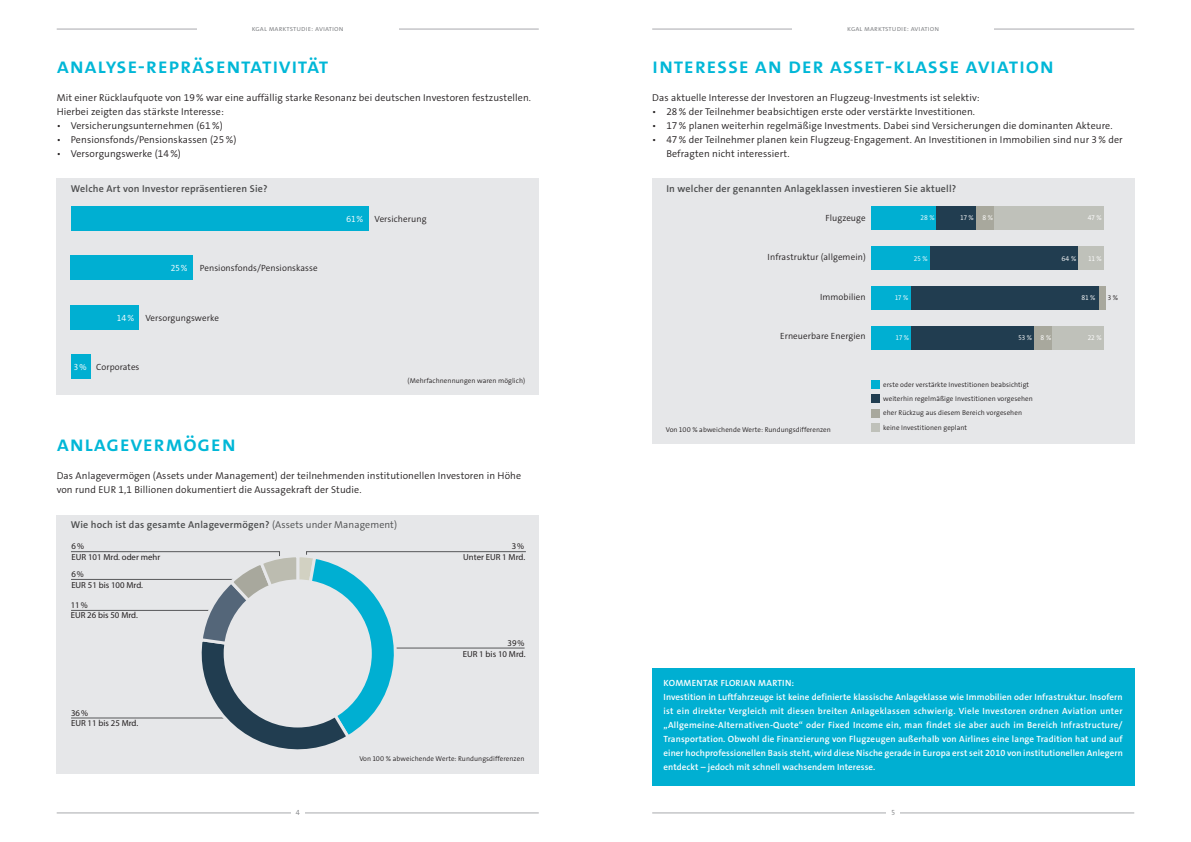
<style>
.page{position:relative;width:1191px;height:842px;background:#fff}
.page>*{position:absolute;margin:0;border:0;box-sizing:border-box;transform-origin:0 0}
.Bereich_22_pt{font:600 22px "KGAL Head The Sans";letter-spacing:.03em;color:#00b7d7}
.KGAL_Copy{font:300 10px/14px "KGAL The Sans";letter-spacing:.01em;color:#231f20}
.diagramm_headline{font:600 10px "KGAL The Sans";letter-spacing:.02em;color:#4b4c4d}
.kommentar_text{font:600 9px/14px "KGAL The Sans";letter-spacing:.01em;color:#fff;text-align:justify}
.t1{font:300 9px "KGAL The Sans";letter-spacing:.01em;color:#231f20}
.kommentar_text-2{font:600 9px "KGAL The Sans";letter-spacing:.03em;color:#fff}
.t2{font:300 9px "KGAL The Sans";color:#fff}
.t3{font:8.8px/10.5px "Myriad Pro";color:#231f20}
.t4{font:300 7.5px "KGAL Head The Sans";letter-spacing:.005em;color:#808285}
.t5{font:300 7.5px "KGAL The Sans";color:#808285}
.t6{font:300 7px/14.2px "KGAL The Sans";letter-spacing:.01em;color:#231f20}
.t7{font:300 7px "KGAL The Sans";letter-spacing:.01em;color:#fff}
.s1{font-family:"Myriad Pro";font-weight:400}
.s2{font-weight:300}
</style>
<div class="page">
<hr style="left:57px;top:29px;width:482px;height:1px;background:#a8a9ad">
<hr style="left:652px;top:29px;width:482px;height:1px;background:#a8a9ad">
<div style="left:197px;top:23px;width:201px;height:8px;background:#fff"></div>
<div style="left:792px;top:23px;width:202px;height:8px;background:#fff"></div>
<hr style="left:57px;top:813px;width:482px;height:1px;background:#a8a9ad">
<hr style="left:652px;top:813px;width:482px;height:1px;background:#a8a9ad">
<div style="left:291px;top:809px;width:13px;height:14px;background:#fff"></div>
<div style="left:886px;top:809px;width:14px;height:14px;background:#fff"></div>
<div style="left:57px;top:178px;width:482px;height:45px;background:#e6e7e9"></div>
<div style="left:57px;top:515px;width:482px;height:45px;background:#e6e7e9"></div>
<div style="left:57px;top:206px;width:482px;height:189px;background:#e6e7e9"></div>
<div style="left:71px;top:206px;width:297px;height:25px;background:#00afd2"></div>
<div style="left:71px;top:256px;width:122px;height:24px;background:#00afd2"></div>
<div style="left:71px;top:305px;width:68px;height:25px;background:#00afd2"></div>
<div style="left:71px;top:354px;width:19px;height:25px;background:#00afd2"></div>
<div style="left:57px;top:542px;width:482px;height:231px;background:#e6e7e9"></div>
<svg style="left:71px;top:551px;width:455px;height:199px"></svg>
<div style="left:224px;top:579px;width:148px;height:148px;background:#e6e7e9;border-radius:50%"></div>
<div style="left:652px;top:179px;width:482px;height:45px;background:#e6e7e9"></div>
<div style="left:652px;top:206px;width:482px;height:238px;background:#e6e7e9"></div>
<div style="left:870px;top:380px;width:9px;height:9px;background:#00afd2"></div>
<div style="left:870px;top:394px;width:9px;height:9px;background:#213d50"></div>
<div style="left:870px;top:409px;width:9px;height:9px;background:#a8a89d"></div>
<div style="left:870px;top:423px;width:9px;height:9px;background:#bfc1ba"></div>
<div style="left:871px;top:206px;width:65px;height:24px;background:#00afd2"></div>
<div style="left:871px;top:246px;width:58px;height:24px;background:#00afd2"></div>
<div style="left:871px;top:286px;width:40px;height:24px;background:#00afd2"></div>
<div style="left:871px;top:326px;width:40px;height:24px;background:#00afd2"></div>
<div style="left:936px;top:206px;width:40px;height:24px;background:#213d50"></div>
<div style="left:929px;top:246px;width:149px;height:24px;background:#213d50"></div>
<div style="left:911px;top:286px;width:188px;height:24px;background:#213d50"></div>
<div style="left:911px;top:326px;width:123px;height:24px;background:#213d50"></div>
<div style="left:976px;top:206px;width:18px;height:24px;background:#a8a89d"></div>
<div style="left:1099px;top:286px;width:7px;height:24px;background:#a8a89d"></div>
<div style="left:1034px;top:326px;width:18px;height:24px;background:#a8a89d"></div>
<div style="left:994px;top:206px;width:110px;height:24px;background:#bfc1ba"></div>
<div style="left:1078px;top:246px;width:26px;height:24px;background:#bfc1ba"></div>
<div style="left:1052px;top:326px;width:52px;height:24px;background:#bfc1ba"></div>
<div style="left:652px;top:668px;width:482px;height:117px;background:#00afd2"></div>
<p class="t4" style="left:252px;top:24px;width:93px">KGAL Marktstudie: Aviation</p>
<p class="t4" style="left:847px;top:24px;width:93px">KGAL Marktstudie: Aviation</p>
<p class="Bereich_22_pt" style="left:57px;top:53px;width:273px">Analyse-Repräsentativität</p>
<p class="KGAL_Copy" style="left:57px;top:91px;width:476px">Mit einer Rücklaufquote von 19% war eine auffällig starke Resonanz bei deutschen Investoren festzustellen.<br>Hierbei zeigten das stärkste Interesse:</p>
<p class="KGAL_Copy" style="left:57px;top:119px;width:167px">• Versicherungsunternehmen (61%)</p>
<p class="KGAL_Copy" style="left:57px;top:133px;width:181px">• Pensionsfonds/Pensionskassen (25%)</p>
<p class="KGAL_Copy" style="left:57px;top:147px;width:126px">• Versorgungswerke (14%)</p>
<p class="diagramm_headline" style="left:71px;top:182px;width:198px">Welche Art von Investor repräsentieren Sie?</p>
<p class="t2" style="left:171px;top:262px;width:18px">25%</p>
<p class="t1" style="left:200px;top:262px;width:119px">Pensionsfonds/Pensionskasse</p>
<p class="t2" style="left:117px;top:312px;width:18px">14%</p>
<p class="t1" style="left:145px;top:312px;width:75px">Versorgungswerke</p>
<p class="t2" style="left:74px;top:361px;width:14px">3 <span class="s1">%</span></p>
<p class="t1" style="left:96px;top:361px;width:45px">Corporates</p>
<p class="t2" style="left:346px;top:213px;width:19px">61 %</p>
<p class="t1" style="left:374px;top:213px;width:53px">Versicherung</p>
<p class="t6" style="left:407px;top:374px;width:119px">(Mehrfachnennungen waren möglich)</p>
<p class="Bereich_22_pt" style="left:57px;top:431px;width:181px">Anlagevermögen</p>
<p class="KGAL_Copy" style="left:57px;top:469px;width:466px">Das Anlagevermögen (Assets under Management) der teilnehmenden institutionellen Investoren in Höhe von rund EUR 1,1 Billionen dokumentiert die Aussagekraft der Studie.</p>
<p class="diagramm_headline" style="left:71px;top:518px;width:328px">Wie hoch ist das gesamte Anlagevermögen? <span class="s2">(Assets under Management)</span></p>
<p class="t3" style="left:72px;top:541px;width:90px">6%<br>EUR 101 Mrd. oder mehr</p>
<p class="t3" style="left:71px;top:569px;width:73px">6%<br>EUR 51 bis 100 Mrd.</p>
<p class="t3" style="left:71px;top:600px;width:69px">11%<br>EUR 26 bis 50 Mrd.</p>
<p class="t3" style="left:71px;top:707px;width:69px">36%<br>EUR 11 bis 25 Mrd.</p>
<p class="t3" style="left:463px;top:541px;width:63px;line-height:11px;text-align:right">3%<br>Unter EUR 1 Mrd.</p>
<p class="t3" style="left:463px;top:637px;width:64px;line-height:11px;text-align:right">39%<br>EUR 1 bis 10 Mrd.</p>
<p class="t6" style="left:359px;top:751px;width:166px">Von 100 % abweichende Werte: Rundungsdifferenzen</p>
<p class="Bereich_22_pt" style="left:652px;top:53px;width:403px">Interesse an der Asset-Klasse Aviation</p>
<p class="KGAL_Copy" style="left:652px;top:91px;width:329px">Das aktuelle Interesse der Investoren an Flugzeug-Investments ist selektiv:</p>
<p class="KGAL_Copy" style="left:652px;top:105px;width:324px">• 28% der Teilnehmer beabsichtigen erste oder verstärkte Investitionen.</p>
<p class="KGAL_Copy" style="left:652px;top:119px;width:462px">• 17% planen weiterhin regelmäßige Investments. Dabei sind Versicherungen die dominanten Akteure.</p>
<p class="KGAL_Copy" style="left:666px;top:133px;width:458px;text-indent:-14px">• 47% der Teilnehmer planen kein Flugzeug-Engagement. An Investitionen in Immobilien sind nur 3% der<br>Befragten nicht interessiert.</p>
<p class="diagramm_headline" style="left:666px;top:182px;width:291px">In welcher der genannten Anlageklassen investieren Sie aktuell?</p>
<p class="t1" style="left:825px;top:212px;width:42px">Flugzeuge</p>
<p class="t7" style="left:920px;top:213px;width:16px">28 %</p>
<p class="t7" style="left:960px;top:213px;width:34px">17 % 8 %</p>
<p class="t7" style="left:1087px;top:213px;width:15px">47 %</p>
<p class="t7" style="left:914px;top:254px;width:15px">25 %</p>
<p class="t7" style="left:1061px;top:254px;width:16px">64 %</p>
<p class="t7" style="left:1088px;top:254px;width:15px">11 %</p>
<p class="t7" style="left:895px;top:293px;width:15px">17 %</p>
<p class="t7" style="left:1081px;top:293px;width:15px">81 %</p>
<p class="t6" style="left:1107px;top:291px;width:12px">3%</p>
<p class="t7" style="left:896px;top:333px;width:15px">17 %</p>
<p class="t7" style="left:1018px;top:333px;width:34px">53 % 8 %</p>
<p class="t7" style="left:1087px;top:333px;width:15px">22 %</p>
<p class="t1" style="left:767px;top:251px;width:100px">Infrastruktur (allgemein)</p>
<p class="t1" style="left:820px;top:291px;width:47px">Immobilien</p>
<p class="t1" style="left:780px;top:330px;width:87px">Erneuerbare Energien</p>
<p class="t6" style="left:666px;top:422px;width:166px">Von 100 % abweichende Werte: Rundungsdifferenzen</p>
<p class="t6" style="left:883px;top:378px;width:151px">erste oder verstärkte Investitionen beabsichtigt weiterhin regelmäßige Investitionen vorgesehen eher Rückzug aus diesem Bereich vorgesehen keine Investitionen geplant</p>
<p class="kommentar_text-2" style="left:663px;top:677px;width:132px">KOMMENTAR FLORIAN MARTIN:</p>
<p class="kommentar_text" style="left:663px;top:690px;width:461px">Investition in Luftfahrzeuge ist keine definierte klassische Anlageklasse wie Immobilien oder Infrastruktur. Insofern ist ein direkter Vergleich mit diesen breiten Anlageklassen schwierig. Viele Investoren ordnen Aviation unter „Allgemeine-Alternativen-Quote“ oder Fixed Income ein, man findet sie aber auch im Bereich Infrastructure/ Transportation. Obwohl die Finanzierung von Flugzeugen außerhalb von Airlines eine lange Tradition hat und auf einer hochprofessionellen Basis steht, wird diese Nische gerade in Europa erst seit 2010 von institutionellen Anlegern entdeckt – jedoch mit schnell wachsendem Interesse.</p>
<p class="t5" style="left:296px;top:808px;width:6px">4</p>
<p class="t5" style="left:891px;top:808px;width:5px">5</p>
</div>
